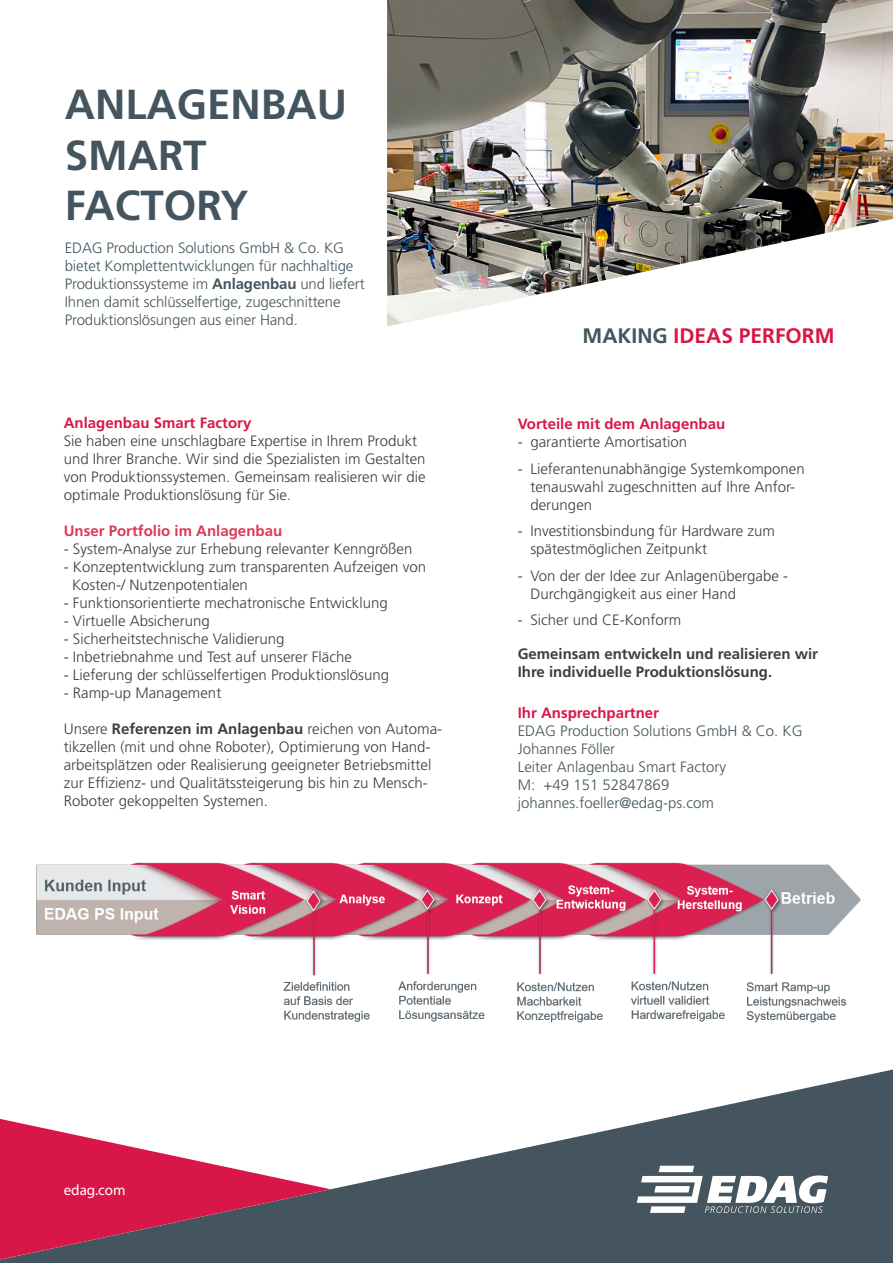
<style>
.page{position:relative;width:893px;height:1263px;background:#fff}
.page>*{position:absolute;margin:0;border:0;box-sizing:border-box;transform-origin:0 0}
.Headline_Flyer{font:700 42px "Frutiger LT Pro";color:#45555f}
.t1{font:700 21px "Frutiger LT Pro";color:#d81748}
.Fließtext{font:300 15px/18px "Frutiger LT Pro";color:#3e3e3f}
.Fließtext-2{font:300 15px/18px "Frutiger LT Pro";letter-spacing:-.01em;color:#45555f}
.Fließtext-3{font:700 15px/18px "Frutiger LT Pro";color:#3e3e3f}
.Subheadline{font:700 15px "Frutiger LT Pro";color:#d81748}
.Fließtext-4{font:700 15px "Frutiger LT Pro";color:#dc3954}
.t2{font:15px "Myriad Pro";color:#fff}
.s1{font-weight:700}
.s2{color:#45555f}
.s3{font-weight:700;color:#d81748}
</style>
<div class="page">
<svg style="left:0;top:1069px;width:893px;height:194px;fill:#45555f"></svg>
<svg style="left:0;top:1119px;width:331px;height:140px"></svg>
<svg style="left:637px;top:1166px;width:191px;height:47px"></svg>
<img style="left:387px;top:0;width:506px;height:326px">
<img style="left:36px;top:862px;width:824px;height:161px">
<p class="Headline_Flyer" style="left:65px;top:80px;width:284px">ANLAGENBAU</p>
<p class="Headline_Flyer" style="left:65px;top:130px;width:143px">SMART</p>
<p class="Headline_Flyer" style="left:65px;top:181px;width:185px">FACTORY</p>
<p class="Fließtext-2" style="left:65px;top:239px;width:301px">EDAG Production Solutions GmbH &amp; Co. KG bietet Komplettentwicklungen für nachhaltige Produktionssysteme im <span class="s1">Anlagenbau</span> und liefert Ihnen damit schlüsselfertige, zugeschnittene Produktionslösungen aus einer Hand.</p>
<p class="Subheadline" style="left:64px;top:414px;width:189px">Anlagenbau Smart Factory</p>
<p class="Fließtext" style="left:64px;top:432px;width:363px">Sie haben eine unschlagbare Expertise in Ihrem Produkt und Ihrer Branche. Wir sind die Spezialisten im Gestalten von Produktionssystemen. Gemeinsam realisieren wir die optimale Produktionslösung für Sie.</p>
<p class="Fließtext-4" style="left:64px;top:522px;width:220px">Unser Portfolio im Anlagenbau</p>
<p class="Fließtext" style="left:64px;top:540px;width:350px">- System-Analyse zur Erhebung relevanter Kenngrößen</p>
<p class="Fließtext" style="left:72px;top:558px;width:355px;text-indent:-8px">- Konzeptentwicklung zum transparenten Aufzeigen von<br>Kosten-/ Nutzenpotentialen</p>
<p class="Fließtext" style="left:64px;top:594px;width:325px">- Funktionsorientierte mechatronische Entwicklung</p>
<p class="Fließtext" style="left:64px;top:612px;width:147px">- Virtuelle Absicherung</p>
<p class="Fließtext" style="left:64px;top:630px;width:222px">- Sicherheitstechnische Validierung</p>
<p class="Fließtext" style="left:64px;top:648px;width:290px">- Inbetriebnahme und Test auf unserer Fläche</p>
<p class="Fließtext" style="left:64px;top:666px;width:327px">- Lieferung der schlüsselfertigen Produktionslösung</p>
<p class="Fließtext" style="left:64px;top:684px;width:159px">- Ramp-up Management</p>
<p class="Fließtext" style="left:64px;top:720px;width:380px">Unsere <span class="s1">Referenzen im Anlagenbau</span> reichen von Automa&shy;tikzellen (mit und ohne Roboter), Optimierung von Hand&shy;arbeitsplätzen oder Realisierung geeigneter Betriebsmittel zur Effizienz- und Qualitätssteigerung bis hin zu Mensch-Roboter gekoppelten Systemen.</p>
<p class="t1" style="left:583px;top:323px;width:254px"><span class="s2">MAKING</span> IDEAS PERFORM</p>
<p class="Subheadline" style="left:518px;top:415px;width:209px">Vorteile mit dem Anlagenbau</p>
<p class="Fließtext" style="left:518px;top:433px;width:171px">- garantierte Amortisation</p>
<p class="Fließtext" style="left:530px;top:459px;width:276px;text-indent:-13px">- Lieferantenunabhängige Systemkomponen tenauswahl zugeschnitten auf Ihre Anfor&shy;derungen</p>
<p class="Fließtext" style="left:530px;top:522px;width:246px;text-indent:-13px">- Investitionsbindung für Hardware zum spätestmöglichen Zeitpunkt</p>
<p class="Fließtext" style="left:530px;top:566px;width:259px;text-indent:-13px">- Von der der Idee zur Anlagenübergabe -<br>Durchgängigkeit aus einer Hand</p>
<p class="Fließtext" style="left:518px;top:611px;width:165px">- Sicher und CE-Konform</p>
<p class="Fließtext-3" style="left:518px;top:644px;width:302px">Gemeinsam entwickeln und realisieren wir<br>Ihre individuelle Produktionslösung.</p>
<p class="Fließtext-2" style="left:518px;top:704px;width:286px"><span class="s3">Ihr Ansprechpartner<br></span>EDAG Production Solutions GmbH &amp; Co. KG<br>Johannes Föller<br>Leiter Anlagenbau Smart Factory<br>M: +49 151 52847869 johannes.foeller@edag-ps.com</p>
<p class="t2" style="left:64px;top:1181px;width:63px">edag.com</p>
</div>
